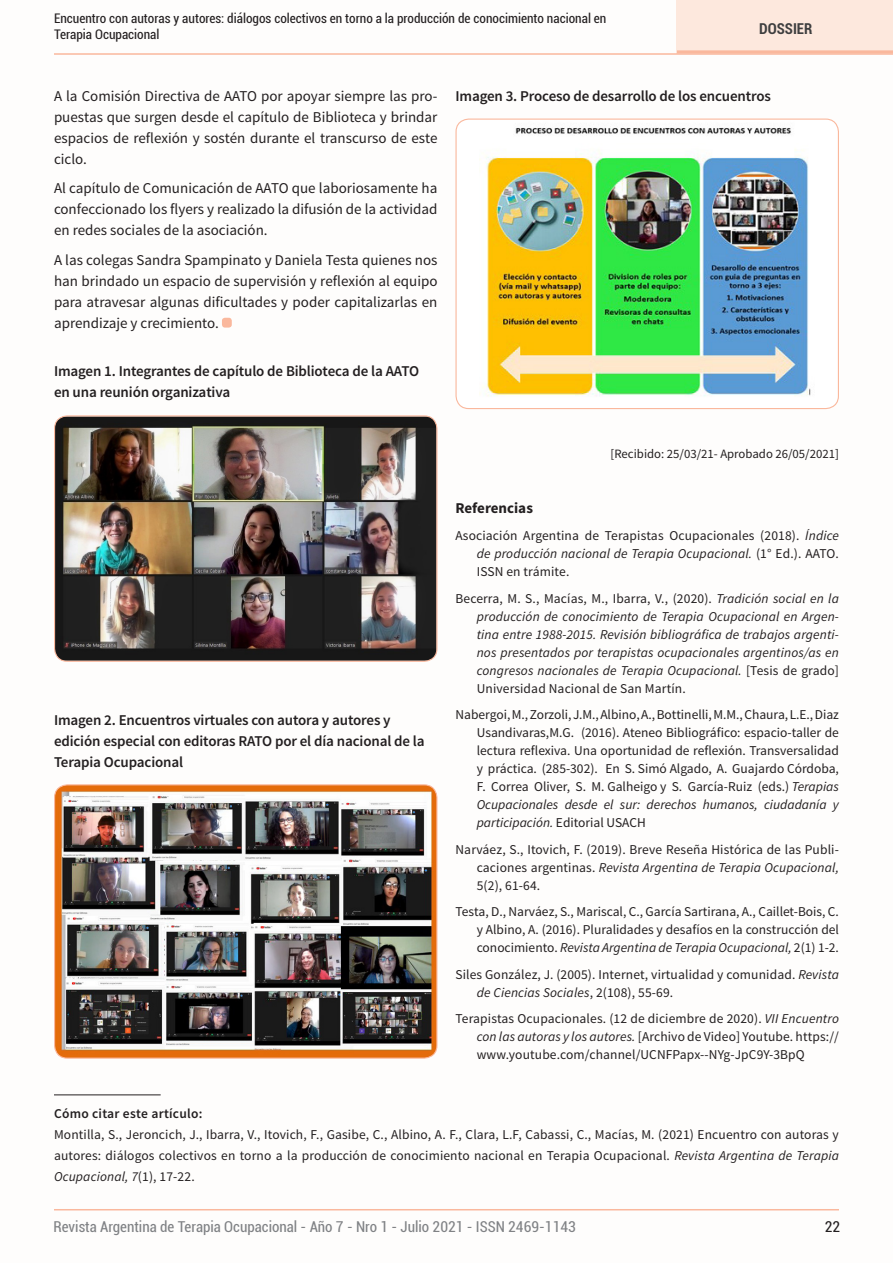
<style>
.page{position:relative;width:893px;height:1263px;background:#fff}
.page>*{position:absolute;margin:0;border:0;box-sizing:border-box;transform-origin:0 0}
.t1{font:15px/21px "Source Sans Pro";color:#231f20;text-align:justify}
.t2{font:600 15px/21px "Source Sans Pro";letter-spacing:-.01em;color:#231f20}
.t3{font:condensed 15px "Roboto";color:#808285}
.Titulo{font:700 15px "Source Sans Pro";color:#231f20}
.t4{font:700 condensed 15px "Roboto";color:#3e3e3f}
.t5{font:condensed 15px "Roboto";color:#231f20}
.Normal1{font:13.5px/18px "Source Sans Pro";letter-spacing:.01em;color:#231f20;text-align:justify}
.t6{font:italic 13.5px/18px "Source Sans Pro";letter-spacing:.01em;color:#231f20;text-align:justify}
.TXT{font:600 13.5px "Source Sans Pro";letter-spacing:.02em;color:#231f20}
.t7{font:condensed 13.2px/15.9px "Roboto";color:#231f20}
.RECIBIDO_APROBADO{font:12.75px "Source Sans Pro";color:#231f20}
.s1{font-style:italic}
.s2{font-style:normal}
</style>
<div class="page">
<div style="left:677px;top:0;width:216px;height:54px;background:#fde8dd"></div>
<hr style="left:54px;top:53px;width:839px;height:2px;background:#fab89d">
<hr style="left:54px;top:1209px;width:785px;height:1px;background:#fab89d">
<hr style="left:677px;top:50px;width:216px;height:3px;background:#fab89d">
<div style="left:222px;top:318px;width:10px;height:10px;background:#fab89d;border-radius:3px"></div>
<img style="left:55px;top:416px;width:382px;height:245px">
<div style="left:54px;top:415px;width:383px;height:247px;border:1px solid #fab89d;border-radius:13px"></div>
<img style="left:55px;top:785px;width:382px;height:273px">
<div style="left:54px;top:784px;width:383px;height:275px;border:1px solid #fab89d;border-radius:13px"></div>
<img style="left:483px;top:127px;width:328px;height:270px">
<div style="left:455px;top:119px;width:384px;height:290px;border:1px solid #fab89d;border-radius:13px"></div>
<hr style="left:54px;top:1094px;width:107px;height:1px;background:#231f20">
<p class="t7" style="left:54px;top:10px;width:554px">Encuentro con autoras y autores: diálogos colectivos en torno a la producción de conocimiento nacional en<br>Terapia Ocupacional</p>
<p class="t4" style="left:759px;top:18px;width:55px">DOSSIER</p>
<p class="t1" style="left:54px;top:85px;width:385px">A la Comisión Directiva de AATO por apoyar siempre las pro&shy;puestas que surgen desde el capítulo de Biblioteca y brindar espacios de reflexión y sostén durante el transcurso de este ciclo.</p>
<p class="t1" style="left:54px;top:178px;width:385px">Al capítulo de Comunicación de AATO que laboriosamente ha confeccionado los flyers y realizado la difusión de la actividad en redes sociales de la asociación.</p>
<p class="t1" style="left:54px;top:249px;width:385px">A las colegas Sandra Spampinato y Daniela Testa quienes nos han brindado un espacio de supervisión y reflexión al equipo para atravesar algunas dificultades y poder capitalizarlas en aprendizaje y crecimiento.</p>
<p class="t2" style="left:54px;top:361px;width:367px">Imagen 1. Integrantes de capítulo de Biblioteca de la AATO en una reunión organizativa</p>
<p class="t2" style="left:455px;top:85px;width:317px">Imagen 3. Proceso de desarrollo de los encuentros</p>
<p class="t2" style="left:54px;top:709px;width:372px">Imagen 2. Encuentros virtuales con autora y autores y edición especial con editoras RATO por el día nacional de la<br>Terapia Ocupacional</p>
<p class="RECIBIDO_APROBADO" style="left:611px;top:446px;width:230px">[Recibido: 25/03/21- Aprobado 26/05/2021]</p>
<p class="Titulo" style="left:455px;top:499px;width:79px">Referencias</p>
<p class="Normal1" style="left:477px;top:527px;width:364px;text-indent:-21px">Asociación Argentina de Terapistas Ocupacionales (2018). <span class="s1">Índice de producción nacional de Terapia Ocupacional.</span> (1° Ed.). AATO.<br>ISSN en trámite.</p>
<p class="t6" style="left:477px;top:589px;width:364px;text-indent:-21px"><span class="s2">Becerra, M. S., Macías, M., Ibarra, V., (2020).</span> Tradición social en la producción de conocimiento de Terapia Ocupacional en Argen&shy;tina entre 1988-2015. Revisión bibliográfica de trabajos argenti&shy;nos presentados por terapistas ocupacionales argentinos/as en congresos nacionales de Terapia Ocupacional. <span class="s2">[Tesis de grado] Universidad Nacional de San Martín.</span></p>
<p class="Normal1" style="left:477px;top:706px;width:364px;text-indent:-21px">Nabergoi, M., Zorzoli, J.M., Albino, A., Bottinelli, M.M., Chaura, L.E., Diaz Usandivaras,M.G. (2016). Ateneo Bibliográfico: espacio-taller de lectura reflexiva. Una oportunidad de reflexión. Transversalidad y práctica. (285-302). En S. Simó Algado, A. Guajardo Córdoba, F. Correa Oliver, S. M. Galheigo y S. García-Ruiz (eds.) <span class="s1">Terapias Ocupacionales desde el sur: derechos humanos, ciudadanía y participación.</span> Editorial USACH</p>
<p class="Normal1" style="left:477px;top:840px;width:364px;text-indent:-21px">Narváez, S., Itovich, F. (2019). Breve Reseña Histórica de las Publi&shy;caciones argentinas. <span class="s1">Revista Argentina de Terapia Ocupacional, </span>5(2), 61-64.</p>
<p class="Normal1" style="left:477px;top:903px;width:364px;text-indent:-21px">Testa, D., Narváez, S., Mariscal, C., García Sartirana, A., Caillet-Bois, C. y Albino, A. (2016). Pluralidades y desafíos en la construcción del conocimiento. <span class="s1">Revista Argentina de Terapia Ocupacional,</span> 2(1) 1-2.</p>
<p class="Normal1" style="left:477px;top:965px;width:364px;text-indent:-21px">Siles González, J. (2005). Internet, virtualidad y comunidad. <span class="s1">Revista de Ciencias Sociales</span>, 2(108), 55-69.</p>
<p class="Normal1" style="left:477px;top:1010px;width:364px;text-indent:-21px">Terapistas Ocupacionales. (12 de diciembre de 2020). <span class="s1">VII Encuentro con las autoras y los autores.</span> [Archivo de Video] Youtube. https:// www.youtube.com/channel/UCNFPapx--NYg-JpC9Y-3BpQ</p>
<p class="TXT" style="left:54px;top:1105px;width:150px">Cómo citar este artículo:</p>
<p class="Normal1" style="left:54px;top:1124px;width:786px;line-height:21px">Montilla, S., Jeroncich, J., Ibarra, V., Itovich, F., Gasibe, C., Albino, A. F., Clara, L.F, Cabassi, C., Macías, M. (2021) Encuentro con autoras y autores: diálogos colectivos en torno a la producción de conocimiento nacional en Terapia Ocupacional. <span class="s1">Revista Argentina de Terapia Ocupacional, 7</span>(1), 17-22.</p>
<p class="t3" style="left:54px;top:1216px;width:524px">Revista Argentina de Terapia Ocupacional - Año 7 - Nro 1 - Julio 2021 - ISSN 2469-1143</p>
<p class="t5" style="left:825px;top:1216px;width:17px">22</p>
</div>
